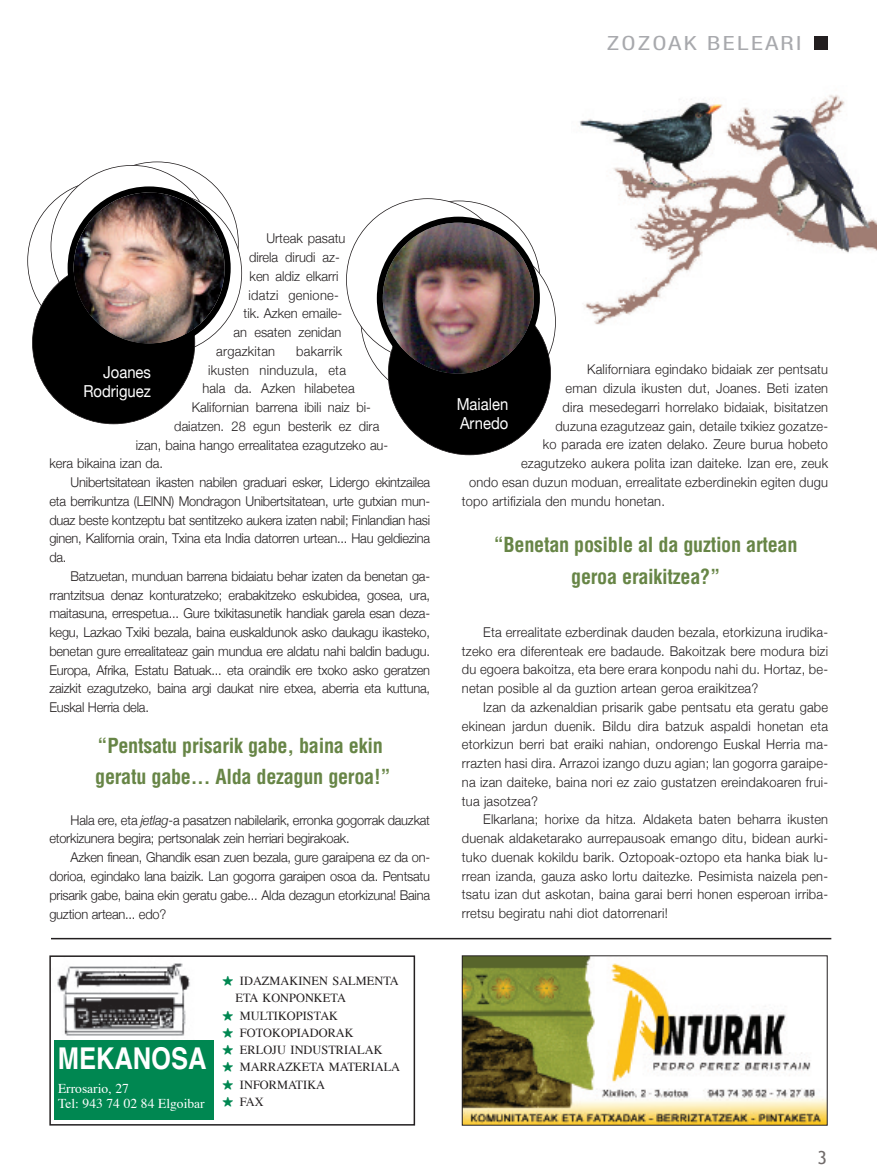
<style>
.page{position:relative;width:877px;height:1175px;background:#fff}
.page>*{position:absolute;margin:0;border:0;box-sizing:border-box;transform-origin:0 0}
.t1{font:700 30px "Helvetica";color:#fff;scale:.85 1}
.t2{font:21px "NH57";letter-spacing:.09em;color:#a8a9ad;scale:1.3 1}
.t3{font:700 condensed 20.25px/31.5px "Helvetica";letter-spacing:-.015em;color:#678546}
.t4{font:18px "Trebuchet MS";color:#716c6b}
.t5{font:16.5px/18.8px "Helvetica Neue";color:#fff;text-align:right;scale:.9 1}
.t6{font:300 13.5px/18.8px "Helvetica Neue";letter-spacing:-.015em;color:#231f20;text-align:justify;scale:.95 1}
.t7{font:300 13.5px "Helvetica Neue";letter-spacing:.015em;color:#231f20;scale:.95 1}
.t8{font:300 13.5px "Helvetica Neue";letter-spacing:.02em;color:#231f20;scale:.95 1}
.t9{font:13.5px/15px "Times";color:#fff}
.t10{font:300 13.5px "Helvetica Neue";letter-spacing:.005em;color:#231f20;scale:.95 1}
.t11{font:12.3px "Times";color:#231f20}
.s1{font-style:italic}
</style>
<div class="page">
<div style="left:815px;top:36px;width:13px;height:14px;background:#231f20"></div>
<img style="left:579px;top:95px;width:298px;height:230px">
<div style="left:32px;top:261px;width:163px;height:163px;background:#000;border-radius:50%"></div>
<img style="left:68px;top:186px;width:163px;height:163px">
<div style="left:388px;top:292px;width:163px;height:163px;background:#000;border-radius:50%"></div>
<img style="left:377px;top:217px;width:163px;height:163px">
<hr style="left:51px;top:938px;width:780px;height:1px;background:#231f20">
<img style="left:54px;top:963px;width:136px;height:96px">
<div style="left:49px;top:955px;width:366px;height:170px;border:2px solid #231f20"></div>
<div style="left:55px;top:1040px;width:159px;height:80px;background:#008751"></div>
<img style="left:464px;top:957px;width:361px;height:166px">
<div style="left:462px;top:955px;width:365px;height:170px;border:1px solid #231f20"></div>
<h2 class="t2" style="left:607px;top:36px;width:151px">ZOZOAK BELEARI</h2>
<p class="t6" style="left:266px;top:229px;width:85px">Urteak pasatu</p>
<p class="t6" style="left:249px;top:247px;width:97px">direla dirudi az-</p>
<p class="t6" style="left:250px;top:266px;width:95px">ken aldiz elkarri</p>
<p class="t8" style="left:248px;top:286px;width:97px">idatzi genione-</p>
<p class="t6" style="left:244px;top:304px;width:105px">tik. Azken emaile-</p>
<p class="t6" style="left:234px;top:322px;width:115px">an esaten zenidan</p>
<p class="t8" style="left:216px;top:343px;width:64px">argazkitan</p>
<p class="t6" style="left:296px;top:341px;width:50px">bakarrik</p>
<p class="t8" style="left:208px;top:361px;width:147px">ikusten ninduzula, eta</p>
<p class="t10" style="left:202px;top:380px;width:162px">hala da. Azken hilabetea</p>
<p class="t6" style="left:192px;top:397px;width:190px">Kalifornian barrena ibili naiz bi-</p>
<p class="t6" style="left:174px;top:416px;width:217px">daiatzen. 28 egun besterik ez dira</p>
<p class="t6" style="left:136px;top:435px;width:267px">izan, baina hango errealitatea ezagutzeko au-</p>
<p class="t6" style="left:49px;top:454px;width:121px">kera bikaina izan da.</p>
<p class="t6" style="left:71px;top:472px;width:380px">Unibertsitatean ikasten nabilen graduari esker, Lidergo ekintzailea</p>
<p class="t6" style="left:49px;top:491px;width:402px">eta berrikuntza (LEINN) Mondragon Unibertsitatean, urte gutxian mun-</p>
<p class="t6" style="left:49px;top:510px;width:402px">duaz beste kontzeptu bat sentitzeko aukera izaten nabil; Finlandian hasi</p>
<p class="t6" style="left:49px;top:529px;width:402px">ginen, Kalifornia orain, Txina eta India datorren urtean... Hau geldiezina</p>
<p class="t6" style="left:49px;top:547px;width:20px">da.</p>
<p class="t6" style="left:71px;top:566px;width:380px">Batzuetan, munduan barrena bidaiatu behar izaten da benetan ga-</p>
<p class="t6" style="left:49px;top:585px;width:402px">rrantzitsua denaz konturatzeko; erabakitzeko eskubidea, gosea, ura,</p>
<p class="t6" style="left:49px;top:604px;width:402px">maitasuna, errespetua... Gure txikitasunetik handiak garela esan deza-</p>
<p class="t6" style="left:49px;top:622px;width:402px">kegu, Lazkao Txiki bezala, baina euskaldunok asko daukagu ikasteko,</p>
<p class="t6" style="left:49px;top:641px;width:402px">benetan gure errealitateaz gain mundua ere aldatu nahi baldin badugu.</p>
<p class="t6" style="left:49px;top:660px;width:402px">Europa, Afrika, Estatu Batuak... eta oraindik ere txoko asko geratzen</p>
<p class="t6" style="left:49px;top:679px;width:402px">zaizkit ezagutzeko, baina argi daukat nire etxea, aberria eta kuttuna,</p>
<p class="t6" style="left:49px;top:697px;width:106px">Euskal Herria dela.</p>
<p class="t5" style="left:83px;top:362px;width:77px">Joanes<br>Rodriguez</p>
<h3 class="t3" style="left:95px;top:730px;width:297px">“Pentsatu prisarik gabe, baina ekin geratu gabe... Alda dezagun geroa!”</h3>
<p class="t6" style="left:49px;top:810px;width:402px;text-indent:21px">Hala ere, eta <span class="s1">jetlag</span>-a pasatzen nabilelarik, erronka gogorrak dauzkat etorkizunera begira; pertsonalak zein herriari begirakoak.</p>
<p class="t6" style="left:49px;top:847px;width:402px;text-indent:21px">Azken finean, Ghandik esan zuen bezala, gure garaipena ez da on&shy;dorioa, egindako lana baizik. Lan gogorra garaipen osoa da. Pentsatu prisarik gabe, baina ekin geratu gabe... Alda dezagun etorkizuna! Baina guztion artean... edo?</p>
<h1 class="t1" style="left:58px;top:1046px;width:176px">MEKANOSA</h1>
<p class="t9" style="left:58px;top:1082px;width:148px">ERROSARIO, 27<br>TEL: 943 74 02 84 ELGOIBAR</p>
<p class="t11" style="left:240px;top:975px;width:160px">IDAZMAKINEN SALMENTA</p>
<p class="t11" style="left:235px;top:993px;width:112px">ETA KONPONKETA</p>
<p class="t11" style="left:240px;top:1010px;width:100px">MULTIKOPISTAK</p>
<p class="t11" style="left:240px;top:1027px;width:115px">FOTOKOPIADORAK</p>
<p class="t11" style="left:240px;top:1044px;width:144px">ERLOJU INDUSTRIALAK</p>
<p class="t11" style="left:240px;top:1062px;width:162px">MARRAZKETA MATERIALA</p>
<p class="t11" style="left:240px;top:1079px;width:87px">INFORMATIKA</p>
<p class="t11" style="left:240px;top:1096px;width:25px">FAX</p>
<p class="t7" style="left:587px;top:361px;width:255px">Kaliforniara egindako bidaiak zer pentsatu</p>
<p class="t7" style="left:566px;top:380px;width:278px">eman dizula ikusten dut, Joanes. Beti izaten</p>
<p class="t7" style="left:562px;top:399px;width:281px">dira mesedegarri horrelako bidaiak, bisitatzen</p>
<p class="t7" style="left:555px;top:417px;width:289px">duzuna ezagutzeaz gain, detaile txikiez gozatze-</p>
<p class="t7" style="left:543px;top:436px;width:302px">ko parada ere izaten delako. Zeure burua hobeto</p>
<p class="t7" style="left:521px;top:455px;width:325px">ezagutzeko aukera polita izan daiteke. Izan ere, zeuk</p>
<p class="t7" style="left:469px;top:474px;width:379px">ondo esan duzun moduan, errealitate ezberdinekin egiten dugu</p>
<p class="t7" style="left:462px;top:492px;width:215px">topo artifiziala den mundu honetan.</p>
<p class="t5" style="left:457px;top:394px;width:59px;text-align:left">Maialen<br>Arnedo</p>
<h3 class="t3" style="left:494px;top:529px;width:305px;text-align:center">“Benetan posible al da guztion artean geroa eraikitzea?”</h3>
<p class="t6" style="left:462px;top:622px;width:387px;text-indent:21px">Eta errealitate ezberdinak dauden bezala, etorkizuna irudika&shy;tzeko era diferenteak ere badaude. Bakoitzak bere modura bizi du egoera bakoitza, eta bere erara konpodu nahi du. Hortaz, be&shy;netan posible al da guztion artean geroa eraikitzea?</p>
<p class="t6" style="left:462px;top:697px;width:387px;text-indent:21px">Izan da azkenaldian prisarik gabe pentsatu eta geratu gabe ekinean jardun duenik. Bildu dira batzuk aspaldi honetan eta etorkizun berri bat eraiki nahian, ondorengo Euskal Herria ma&shy;rrazten hasi dira. Arrazoi izango duzu agian; lan gogorra garaipe&shy;na izan daiteke, baina nori ez zaio gustatzen ereindakoaren frui&shy;tua jasotzea?</p>
<p class="t6" style="left:462px;top:810px;width:387px;text-indent:21px">Elkarlana; horixe da hitza. Aldaketa baten beharra ikusten duenak aldaketarako aurrepausoak emango ditu, bidean aurki&shy;tuko duenak kokildu barik. Oztopoak-oztopo eta hanka biak lu&shy;rrean izanda, gauza asko lortu daitezke. Pesimista naizela pen&shy;tsatu izan dut askotan, baina garai berri honen esperoan irriba&shy;rretsu begiratu nahi diot datorrenari!</p>
<h3 class="t4" style="left:818px;top:1147px;width:11px">3</h3>
</div>
